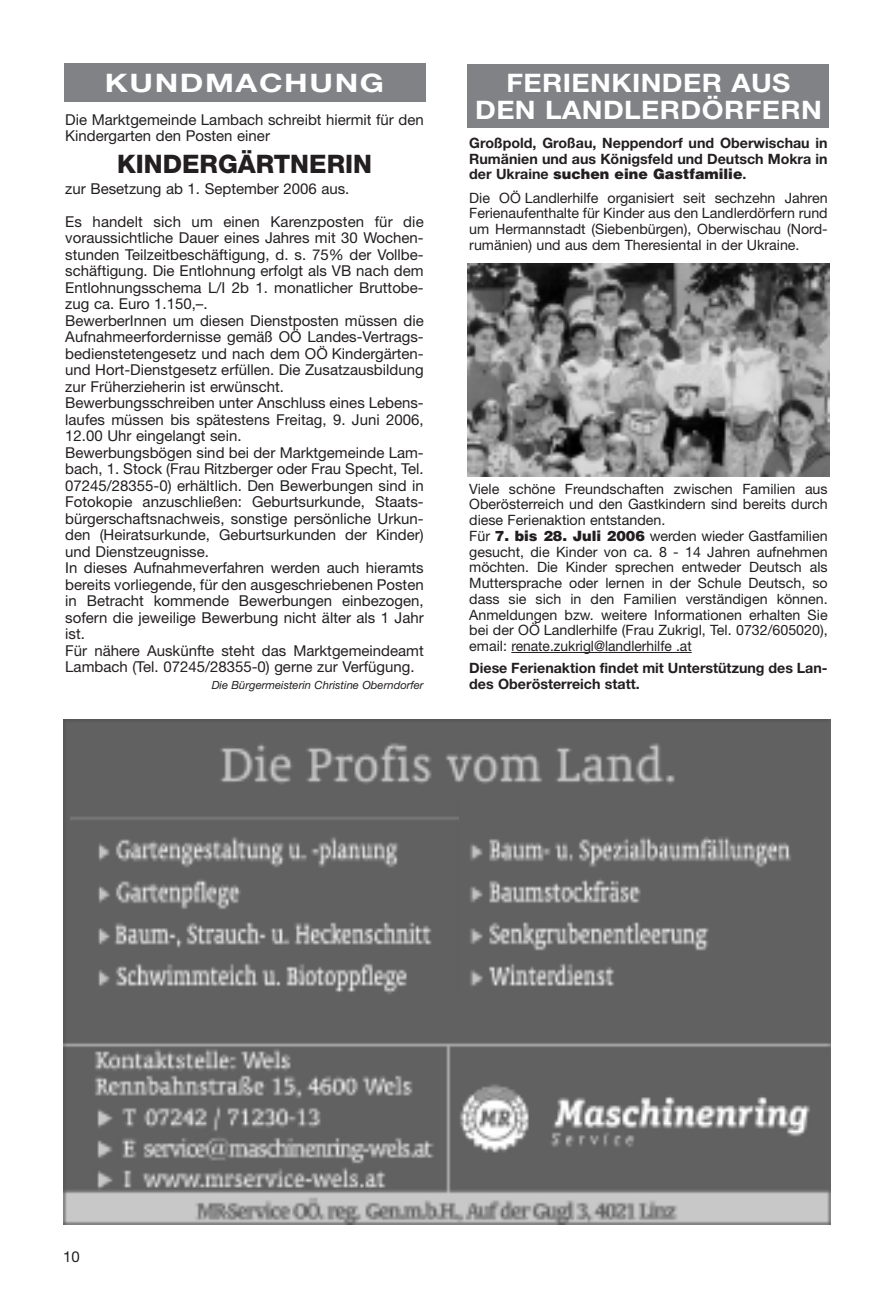
<style>
.page{position:relative;width:893px;height:1297px;background:#fff}
.page>*{position:absolute;margin:0;border:0;box-sizing:border-box;transform-origin:0 0}
.t1{font:700 25.5px/27px "Helvetica Neue";letter-spacing:.015em;color:#fff;text-align:center;scale:1.1 1}
.t2{font:800 25.5px "Helvetica Neue";color:#231f20}
.t3{font:700 25.5px "Helvetica Neue";letter-spacing:.05em;color:#fff;scale:1.25 1}
.t4{font:15px/16.5px "Helvetica Neue";color:#231f20}
.t5{font:14.25px/15.8px "Helvetica Neue";color:#231f20;text-align:justify}
.t6{font:700 14.25px/15.8px "Helvetica Neue";color:#231f20}
.t7{font:900 14.25px "Helvetica";color:#231f20}
.t8{font:italic 11.25px "Helvetica Neue";color:#231f20}
.s1{font-family:"Helvetica Neue";font-weight:700}
.s2{font-family:"Helvetica";font-weight:900}
</style>
<div class="page">
<img style="left:64px;top:720px;width:766px;height:504px">
<img style="left:71px;top:803px;width:388px;height:193px">
<img style="left:459px;top:829px;width:347px;height:169px">
<div style="left:64px;top:64px;width:361px;height:38px;background:#808285"></div>
<hr style="left:516px;top:652px;width:176px;height:1px;background:#231f20">
<div style="left:468px;top:64px;width:361px;height:64px;background:#808285"></div>
<img style="left:468px;top:264px;width:361px;height:212px">
<h1 class="t3" style="left:105px;top:73px;width:225px">KUNDMACHUNG</h1>
<p class="t4" style="left:65px;top:113px;width:360px">Die Marktgemeinde Lambach schreibt hiermit für den<br>Kindergarten den Posten einer</p>
<h1 class="t2" style="left:117px;top:155px;width:256px">KINDERGÄRTNERIN</h1>
<p class="t4" style="left:65px;top:182px;width:286px">zur Besetzung ab 1. September 2006 aus.</p>
<p class="t4" style="left:65px;top:215px;width:360px">Es handelt sich um einen Karenzposten für die voraussichtliche Dauer eines Jahres mit 30 Wochen&shy;stunden Teilzeitbeschäftigung, d. s. 75% der Vollbe&shy;schäftigung. Die Entlohnung erfolgt als VB nach dem Entlohnungsschema L/I 2b 1. monatlicher Bruttobe&shy;zug ca. Euro 1.150,–.<br>BewerberInnen um diesen Dienstposten müssen die Aufnahmeerfordernisse gemäß OÖ Landes-Vertrags&shy;bedienstetengesetz und nach dem OÖ Kindergärten&shy;und Hort-Dienstgesetz erfüllen. Die Zusatzausbildung zur Früherzieherin ist erwünscht.<br>Bewerbungsschreiben unter Anschluss eines Lebens&shy;laufes müssen bis spätestens Freitag, 9. Juni 2006, 12.00 Uhr eingelangt sein.<br>Bewerbungsbögen sind bei der Marktgemeinde Lam&shy;bach, 1. Stock (Frau Ritzberger oder Frau Specht, Tel.<br>07245/28355-0) erhältlich. Den Bewerbungen sind in Fotokopie anzuschließen: Geburtsurkunde, Staats&shy;bürgerschaftsnachweis, sonstige persönliche Urkun&shy;den (Heiratsurkunde, Geburtsurkunden der Kinder) und Dienstzeugnisse.<br>In dieses Aufnahmeverfahren werden auch hieramts bereits vorliegende, für den ausgeschriebenen Posten in Betracht kommende Bewerbungen einbezogen, sofern die jeweilige Bewerbung nicht älter als 1 Jahr ist.<br>Für nähere Auskünfte steht das Marktgemeindeamt Lambach (Tel. 07245/28355-0) gerne zur Verfügung.</p>
<p class="t8" style="left:212px;top:681px;width:214px">Die Bürgermeisterin Christine Oberndorfer</p>
<h1 class="t1" style="left:475px;top:71px;width:317px">FERIENKINDER AUS<br>DEN LANDLERDÖRFERN</h1>
<p class="t6" style="left:469px;top:136px;width:360px">Großpold, Großau, Neppendorf und Oberwischau in<br>Rumänien und aus Königsfeld und Deutsch Mokra in</p>
<p class="t7" style="left:469px;top:166px;width:279px"><span class="s1">der Ukraine</span> suchen eine Gastfamilie<span class="s1">.</span></p>
<p class="t5" style="left:469px;top:191px;width:360px">Die OÖ Landlerhilfe organisiert seit sechzehn Jahren Ferienaufenthalte für Kinder aus den Landlerdörfern rund um Hermannstadt (Siebenbürgen), Oberwischau (Nord&shy;rumänien) und aus dem Theresiental in der Ukraine.</p>
<p class="t5" style="left:469px;top:482px;width:360px;text-align:left">Viele schöne Freundschaften zwischen Familien aus Oberösterreich und den Gastkindern sind bereits durch diese Ferienaktion entstanden.<br>Für <span class="s2">7. bis 28. Juli 2006</span> werden wieder Gastfamilien gesucht, die Kinder von ca. 8 - 14 Jahren aufnehmen möchten. Die Kinder sprechen entweder Deutsch als Muttersprache oder lernen in der Schule Deutsch, so dass sie sich in den Familien verständigen können.<br>Anmeldungen bzw. weitere Informationen erhalten Sie bei der OÖ Landlerhilfe (Frau Zukrigl, Tel. 0732/605020), email: renate.zukrigl@landlerhilfe .at</p>
<p class="t6" style="left:469px;top:661px;width:360px">Diese Ferienaktion findet mit Unterstützung des Lan&shy;des Oberösterreich statt.</p>
<p class="t4" style="left:63px;top:1250px;width:18px">10</p>
</div>
